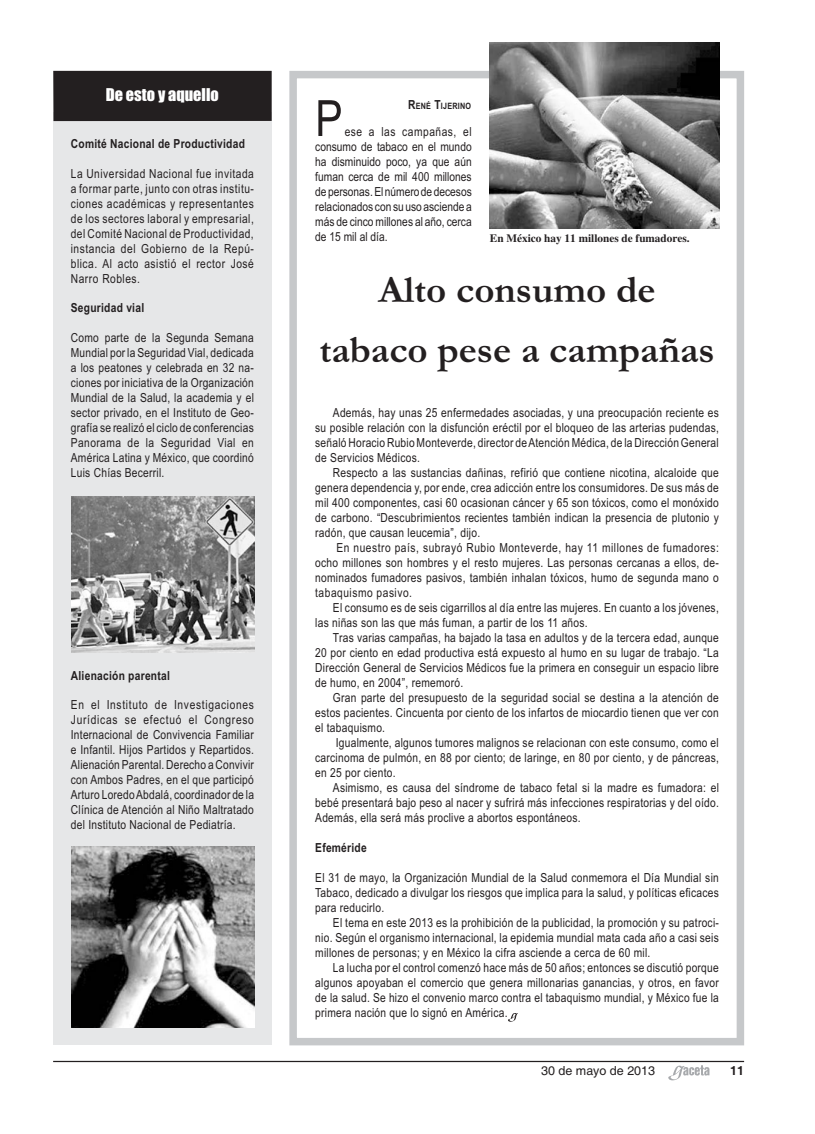
<style>
.page{position:relative;width:815px;height:1134px;background:#fff}
.page>*{position:absolute;margin:0;border:0;box-sizing:border-box;transform-origin:0 0}
.t1{font:50px "Arial Narrow";color:#231f20}
.t2{font:700 38.75px/60px "Garamond";color:#231f20;text-align:center}
.t3{font:16.25px "Impact";color:#fff}
.t4{font:12.5px/15px "Arial Narrow";letter-spacing:.02em;color:#231f20;text-align:justify}
.t5{font:700 12.5px "Arial Narrow";letter-spacing:.02em;color:#231f20}
.t6{font:12.5px "Helvetica";color:#231f20}
.t7{font:700 12.5px "Helvetica";color:#231f20}
.t8{font:700 11.25px "Times";color:#231f20}
.t9{font:700 8.75px "Arial Narrow";letter-spacing:.03em;color:#231f20}
.s1{font-size:12.5px}
</style>
<div class="page">
<hr style="left:53px;top:1061px;width:691px;height:1px;background:#231f20">
<img style="left:668px;top:1066px;width:41px;height:14px">
<div style="left:289px;top:71px;width:455px;height:974px;border:8px solid #c6c8ca"></div>
<svg style="left:508px;top:1013px;width:10px;height:9px"></svg>
<div style="left:53px;top:112px;width:219px;height:933px;background:#e6e7e8"></div>
<div style="left:53px;top:71px;width:219px;height:50px;background:#231f20"></div>
<img style="left:489px;top:43px;width:230px;height:185px">
<img style="left:71px;top:497px;width:183px;height:156px">
<img style="left:71px;top:847px;width:183px;height:181px">
<h3 class="t3" style="left:106px;top:89px;width:114px">De esto y aquello</h3>
<p class="t5" style="left:71px;top:139px;width:176px">Comité Nacional de Productividad</p>
<p class="t4" style="left:71px;top:167px;width:185px">La Universidad Nacional fue invitada a formar parte, junto con otras institu&shy;ciones académicas y representantes de los sectores laboral y empresarial, del Comité Nacional de Productividad, instancia del Gobierno de la Repú&shy;blica. Al acto asistió el rector José Narro Robles.</p>
<p class="t5" style="left:71px;top:303px;width:75px">Seguridad vial</p>
<p class="t4" style="left:71px;top:332px;width:185px">Como parte de la Segunda Semana Mundial por la Seguridad Vial, dedicada a los peatones y celebrada en 32 na&shy;ciones por iniciativa de la Organización Mundial de la Salud, la academia y el sector privado, en el Instituto de Geo&shy;grafía se realizó el ciclo de conferencias Panorama de la Seguridad Vial en América Latina y México, que coordinó Luis Chías Becerril.</p>
<p class="t5" style="left:71px;top:671px;width:101px">Alienación parental</p>
<p class="t4" style="left:71px;top:698px;width:185px">En el Instituto de Investigaciones Jurídicas se efectuó el Congreso Internacional de Convivencia Familiar e Infantil. Hijos Partidos y Repartidos.<br>Alienación Parental. Derecho a Convivir con Ambos Padres, en el que participó Arturo Loredo Abdalá, coordinador de la Clínica de Atención al Niño Maltratado del Instituto Nacional de Pediatría.</p>
<p class="t9" style="left:408px;top:100px;width:64px"><span class="s1">R</span>ENÉ <span class="s1">T</span>IJERINO</p>
<h1 class="t1" style="left:315px;top:100px;width:29px">P</h1>
<p class="t4" style="left:315px;top:125px;width:158px;text-indent:29px">ese a las campañas, el consumo de tabaco en el mundo ha disminuido poco, ya que aún fuman cerca de mil 400 millones de personas. El número de decesos relacionados con su uso asciende a más de cinco millones al año, cerca de 15 mil al día.</p>
<p class="t8" style="left:490px;top:234px;width:201px">En México hay 11 millones de fumadores.</p>
<h2 class="t2" style="left:319px;top:263px;width:397px">Alto consumo de<br>tabaco pese a campañas</h2>
<p class="t4" style="left:315px;top:406px;width:405px;text-indent:18px">Además, hay unas 25 enfermedades asociadas, y una preocupación reciente es su posible relación con la disfunción eréctil por el bloqueo de las arterias pudendas, señaló Horacio Rubio Monteverde, director de Atención Médica, de la Dirección General de Servicios Médicos.</p>
<p class="t4" style="left:315px;top:466px;width:405px;text-indent:18px">Respecto a las sustancias dañinas, refirió que contiene nicotina, alcaloide que genera dependencia y, por ende, crea adicción entre los consumidores. De sus más de mil 400 componentes, casi 60 ocasionan cáncer y 65 son tóxicos, como el monóxido de carbono. “Descubrimientos recientes también indican la presencia de plutonio y radón, que causan leucemia”, dijo.</p>
<p class="t4" style="left:315px;top:541px;width:405px;text-indent:21px">En nuestro país, subrayó Rubio Monteverde, hay 11 millones de fumadores: ocho millones son hombres y el resto mujeres. Las personas cercanas a ellos, de&shy;nominados fumadores pasivos, también inhalan tóxicos, humo de segunda mano o tabaquismo pasivo.</p>
<p class="t4" style="left:315px;top:601px;width:405px;text-indent:18px">El consumo es de seis cigarrillos al día entre las mujeres. En cuanto a los jóvenes, las niñas son las que más fuman, a partir de los 11 años.</p>
<p class="t4" style="left:315px;top:631px;width:405px;text-indent:18px">Tras varias campañas, ha bajado la tasa en adultos y de la tercera edad, aunque 20 por ciento en edad productiva está expuesto al humo en su lugar de trabajo. “La Dirección General de Servicios Médicos fue la primera en conseguir un espacio libre de humo, en 2004”, rememoró.</p>
<p class="t4" style="left:315px;top:691px;width:405px;text-indent:18px">Gran parte del presupuesto de la seguridad social se destina a la atención de estos pacientes. Cincuenta por ciento de los infartos de miocardio tienen que ver con el tabaquismo.</p>
<p class="t4" style="left:315px;top:736px;width:405px;text-indent:20px">Igualmente, algunos tumores malignos se relacionan con este consumo, como el carcinoma de pulmón, en 88 por ciento; de laringe, en 80 por ciento, y de páncreas, en 25 por ciento.</p>
<p class="t4" style="left:315px;top:781px;width:405px;text-indent:18px">Asimismo, es causa del síndrome de tabaco fetal si la madre es fumadora: el bebé presentará bajo peso al nacer y sufrirá más infecciones respiratorias y del oído.<br>Además, ella será más proclive a abortos espontáneos.</p>
<p class="t5" style="left:315px;top:843px;width:53px">Efeméride</p>
<p class="t4" style="left:315px;top:871px;width:405px">El 31 de mayo, la Organización Mundial de la Salud conmemora el Día Mundial sin Tabaco, dedicado a divulgar los riesgos que implica para la salud, y políticas eficaces para reducirlo.</p>
<p class="t4" style="left:315px;top:916px;width:405px;text-indent:18px">El tema en este 2013 es la prohibición de la publicidad, la promoción y su patroci&shy;nio. Según el organismo internacional, la epidemia mundial mata cada año a casi seis millones de personas; y en México la cifra asciende a cerca de 60 mil.</p>
<p class="t4" style="left:315px;top:961px;width:405px;text-indent:18px">La lucha por el control comenzó hace más de 50 años; entonces se discutió porque algunos apoyaban el comercio que genera millonarias ganancias, y otros, en favor de la salud. Se hizo el convenio marco contra el tabaquismo mundial, y México fue la primera nación que lo signó en América.</p>
<p class="t6" style="left:541px;top:1066px;width:115px">30 de mayo de 2013</p>
<p class="t7" style="left:730px;top:1065px;width:15px">11</p>
</div>
